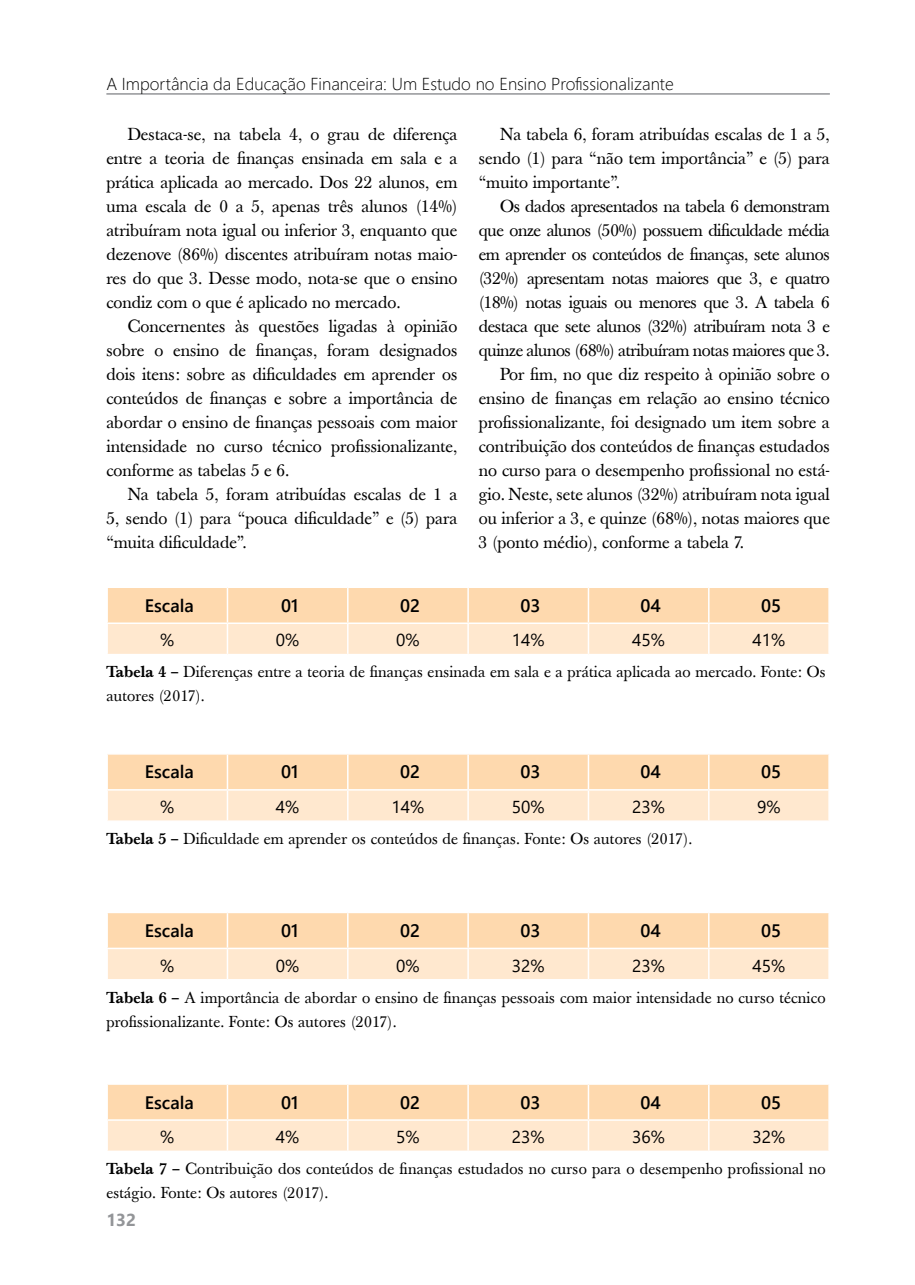
<style>
.page{position:relative;width:915px;height:1285px;background:#fff}
.page>*{position:absolute;margin:0;border:0;box-sizing:border-box;transform-origin:0 0}
.t1{font:600 18px "Segoe UI";color:#000}
.t2{font:17.25px/24px "Baskerville";color:#000;text-align:justify}
.t3{font:17.25px "Baskerville";letter-spacing:-.02em;color:#000}
.t4{font:300 17.25px "Segoe UI";color:#000}
.t5{font:17.25px "Segoe UI";color:#000}
.t6{font:700 17.25px "Segoe UI";color:#939598}
.t7{font:15.75px/24px "Baskerville";letter-spacing:.01em;color:#000}
.s1{font-weight:500}
</style>
<div class="page">
<hr style="left:106px;top:93px;width:723px;height:2px;background:#939598">
<svg style="left:108px;top:588px;width:721px;height:65px;background:#fee0bd"></svg>
<hr style="left:227px;top:588px;width:1px;height:34px;background:#fff">
<hr style="left:347px;top:588px;width:1px;height:34px;background:#fff">
<hr style="left:467px;top:588px;width:1px;height:34px;background:#fff">
<hr style="left:587px;top:588px;width:2px;height:34px;background:#fff">
<hr style="left:707px;top:588px;width:2px;height:34px;background:#fff">
<hr style="left:828px;top:588px;width:1px;height:34px;background:#fff">
<hr style="left:106px;top:622px;width:121px;height:2px;background:#fff">
<hr style="left:227px;top:622px;width:120px;height:2px;background:#fff">
<hr style="left:347px;top:622px;width:121px;height:2px;background:#fff">
<hr style="left:468px;top:622px;width:120px;height:2px;background:#fff">
<hr style="left:588px;top:622px;width:120px;height:2px;background:#fff">
<hr style="left:708px;top:622px;width:121px;height:2px;background:#fff">
<svg style="left:108px;top:754px;width:720px;height:66px;background:#fee0be"></svg>
<hr style="left:227px;top:790px;width:1px;height:30px;background:#fff">
<hr style="left:347px;top:790px;width:1px;height:30px;background:#fff">
<hr style="left:467px;top:790px;width:1px;height:30px;background:#fff">
<hr style="left:587px;top:790px;width:2px;height:30px;background:#fff">
<hr style="left:707px;top:790px;width:2px;height:30px;background:#fff">
<hr style="left:227px;top:754px;width:1px;height:35px;background:#fff">
<hr style="left:347px;top:754px;width:1px;height:35px;background:#fff">
<hr style="left:467px;top:754px;width:1px;height:35px;background:#fff">
<hr style="left:587px;top:754px;width:2px;height:35px;background:#fff">
<hr style="left:707px;top:754px;width:2px;height:35px;background:#fff">
<hr style="left:106px;top:789px;width:121px;height:1px;background:#fff">
<hr style="left:227px;top:789px;width:120px;height:1px;background:#fff">
<hr style="left:347px;top:789px;width:121px;height:1px;background:#fff">
<hr style="left:468px;top:789px;width:120px;height:1px;background:#fff">
<hr style="left:588px;top:789px;width:120px;height:1px;background:#fff">
<hr style="left:708px;top:789px;width:121px;height:1px;background:#fff">
<svg style="left:108px;top:913px;width:721px;height:65px;background:#fee0be"></svg>
<hr style="left:227px;top:913px;width:1px;height:34px;background:#fff">
<hr style="left:347px;top:913px;width:1px;height:34px;background:#fff">
<hr style="left:467px;top:913px;width:1px;height:34px;background:#fff">
<hr style="left:587px;top:913px;width:2px;height:34px;background:#fff">
<hr style="left:707px;top:913px;width:2px;height:34px;background:#fff">
<hr style="left:828px;top:913px;width:1px;height:34px;background:#fff">
<hr style="left:106px;top:947px;width:121px;height:2px;background:#fff">
<hr style="left:227px;top:947px;width:120px;height:2px;background:#fff">
<hr style="left:347px;top:947px;width:121px;height:2px;background:#fff">
<hr style="left:468px;top:947px;width:120px;height:2px;background:#fff">
<hr style="left:588px;top:947px;width:120px;height:2px;background:#fff">
<hr style="left:708px;top:947px;width:121px;height:2px;background:#fff">
<svg style="left:108px;top:1084px;width:720px;height:66px;background:#fee0bf"></svg>
<hr style="left:227px;top:1120px;width:1px;height:30px;background:#fff">
<hr style="left:347px;top:1120px;width:1px;height:30px;background:#fff">
<hr style="left:467px;top:1120px;width:1px;height:30px;background:#fff">
<hr style="left:587px;top:1120px;width:2px;height:30px;background:#fff">
<hr style="left:707px;top:1120px;width:2px;height:30px;background:#fff">
<hr style="left:227px;top:1084px;width:1px;height:35px;background:#fff">
<hr style="left:347px;top:1084px;width:1px;height:35px;background:#fff">
<hr style="left:467px;top:1084px;width:1px;height:35px;background:#fff">
<hr style="left:587px;top:1084px;width:2px;height:35px;background:#fff">
<hr style="left:707px;top:1084px;width:2px;height:35px;background:#fff">
<hr style="left:106px;top:1119px;width:121px;height:1px;background:#fff">
<hr style="left:227px;top:1119px;width:120px;height:1px;background:#fff">
<hr style="left:347px;top:1119px;width:121px;height:1px;background:#fff">
<hr style="left:468px;top:1119px;width:120px;height:1px;background:#fff">
<hr style="left:588px;top:1119px;width:120px;height:1px;background:#fff">
<hr style="left:708px;top:1119px;width:121px;height:1px;background:#fff">
<p class="t4" style="left:106px;top:68px;width:568px">A Importância da Educação Financeira: Um Estudo no Ensino Profissionalizante</p>
<p class="t2" style="left:106px;top:122px;width:352px;text-indent:21px">Destaca-se, na tabela 4, o grau de diferença entre a teoria de finanças ensinada em sala e a prática aplicada ao mercado. Dos 22 alunos, em uma escala de 0 a 5, apenas três alunos (14%) atribuíram nota igual ou inferior 3, enquanto que dezenove (86%) discentes atribuíram notas maio&shy;res do que 3. Desse modo, nota-se que o ensino condiz com o que é aplicado no mercado.</p>
<p class="t2" style="left:106px;top:314px;width:352px;text-indent:21px">Concernentes às questões ligadas à opinião sobre o ensino de finanças, foram designados dois itens: sobre as dificuldades em aprender os conteúdos de finanças e sobre a importância de abordar o ensino de finanças pessoais com maior intensidade no curso técnico profissionalizante, conforme as tabelas 5 e 6.</p>
<p class="t2" style="left:106px;top:482px;width:352px;text-indent:21px">Na tabela 5, foram atribuídas escalas de 1 a 5, sendo (1) para “pouca dificuldade” e (5) para “muita dificuldade”.</p>
<p class="t2" style="left:478px;top:122px;width:352px;text-indent:21px">Na tabela 6, foram atribuídas escalas de 1 a 5, sendo (1) para “não tem importância” e (5) para “muito importante”.</p>
<p class="t3" style="left:500px;top:196px;width:331px">Os dados apresentados na tabela 6 demonstram</p>
<p class="t3" style="left:478px;top:220px;width:352px">que onze alunos (50%) possuem dificuldade média</p>
<p class="t3" style="left:478px;top:244px;width:352px">em aprender os conteúdos de finanças, sete alunos</p>
<p class="t3" style="left:478px;top:268px;width:352px">(32%) apresentam notas maiores que 3, e quatro</p>
<p class="t3" style="left:478px;top:292px;width:352px">(18%) notas iguais ou menores que 3. A tabela 6</p>
<p class="t3" style="left:478px;top:316px;width:352px">destaca que sete alunos (32%) atribuíram nota 3 e</p>
<p class="t3" style="left:478px;top:340px;width:352px">quinze alunos (68%) atribuíram notas maiores que 3.</p>
<p class="t2" style="left:500px;top:362px;width:331px">Por fim, no que diz respeito à opinião sobre o</p>
<p class="t2" style="left:478px;top:386px;width:352px">ensino de finanças em relação ao ensino técnico</p>
<p class="t2" style="left:478px;top:410px;width:352px">profissionalizante, foi designado um item sobre a</p>
<p class="t2" style="left:478px;top:434px;width:352px">contribuição dos conteúdos de finanças estudados</p>
<p class="t2" style="left:478px;top:458px;width:352px">no curso para o desempenho profissional no está-</p>
<p class="t2" style="left:478px;top:482px;width:352px">gio. Neste, sete alunos (32%) atribuíram nota igual</p>
<p class="t2" style="left:478px;top:506px;width:352px">ou inferior a 3, e quinze (68%), notas maiores que</p>
<p class="t2" style="left:478px;top:530px;width:267px">3 (ponto médio), conforme a tabela 7.</p>
<p class="t1" style="left:145px;top:588px;width:51px">Escala</p>
<p class="t1" style="left:281px;top:588px;width:19px">01</p>
<p class="t1" style="left:400px;top:588px;width:21px">02</p>
<p class="t1" style="left:520px;top:588px;width:21px">03</p>
<p class="t1" style="left:640px;top:588px;width:22px">04</p>
<p class="t1" style="left:760px;top:588px;width:21px">05</p>
<p class="t5" style="left:160px;top:624px;width:16px">%</p>
<p class="t5" style="left:276px;top:624px;width:25px">0%</p>
<p class="t5" style="left:396px;top:624px;width:25px">0%</p>
<p class="t5" style="left:511px;top:624px;width:34px">14%</p>
<p class="t5" style="left:632px;top:624px;width:34px">45%</p>
<p class="t5" style="left:752px;top:624px;width:34px">41%</p>
<p class="t7" style="left:106px;top:660px;width:720px"><span class="s1">Tabela 4 –</span> Diferenças entre a teoria de finanças ensinada em sala e a prática aplicada ao mercado. Fonte: Os autores (2017).</p>
<p class="t1" style="left:145px;top:755px;width:51px">Escala</p>
<p class="t1" style="left:281px;top:755px;width:19px">01</p>
<p class="t1" style="left:400px;top:755px;width:21px">02</p>
<p class="t1" style="left:520px;top:755px;width:21px">03</p>
<p class="t1" style="left:640px;top:755px;width:22px">04</p>
<p class="t1" style="left:760px;top:755px;width:21px">05</p>
<p class="t5" style="left:160px;top:790px;width:16px">%</p>
<p class="t5" style="left:276px;top:790px;width:25px">4%</p>
<p class="t5" style="left:391px;top:790px;width:34px">14%</p>
<p class="t5" style="left:511px;top:790px;width:34px">50%</p>
<p class="t5" style="left:632px;top:790px;width:34px">23%</p>
<p class="t5" style="left:757px;top:790px;width:25px">9%</p>
<p class="t7" style="left:106px;top:826px;width:587px"><span class="s1">Tabela 5 –</span> Dificuldade em aprender os conteúdos de finanças. Fonte: Os autores (2017).</p>
<p class="t1" style="left:145px;top:913px;width:51px">Escala</p>
<p class="t1" style="left:281px;top:913px;width:19px">01</p>
<p class="t1" style="left:400px;top:913px;width:21px">02</p>
<p class="t1" style="left:520px;top:913px;width:21px">03</p>
<p class="t1" style="left:640px;top:913px;width:22px">04</p>
<p class="t1" style="left:760px;top:913px;width:21px">05</p>
<p class="t5" style="left:160px;top:949px;width:16px">%</p>
<p class="t5" style="left:276px;top:949px;width:25px">0%</p>
<p class="t5" style="left:396px;top:949px;width:25px">0%</p>
<p class="t5" style="left:511px;top:949px;width:34px">32%</p>
<p class="t5" style="left:632px;top:949px;width:34px">23%</p>
<p class="t5" style="left:752px;top:949px;width:34px">45%</p>
<p class="t7" style="left:106px;top:985px;width:720px"><span class="s1">Tabela 6 –</span> A importância de abordar o ensino de finanças pessoais com maior intensidade no curso técnico profissionalizante. Fonte: Os autores (2017).</p>
<p class="t1" style="left:145px;top:1084px;width:51px">Escala</p>
<p class="t1" style="left:281px;top:1084px;width:19px">01</p>
<p class="t1" style="left:400px;top:1084px;width:21px">02</p>
<p class="t1" style="left:520px;top:1084px;width:21px">03</p>
<p class="t1" style="left:640px;top:1084px;width:22px">04</p>
<p class="t1" style="left:760px;top:1084px;width:21px">05</p>
<p class="t5" style="left:160px;top:1120px;width:16px">%</p>
<p class="t5" style="left:276px;top:1120px;width:25px">4%</p>
<p class="t5" style="left:396px;top:1120px;width:25px">5%</p>
<p class="t5" style="left:511px;top:1120px;width:34px">23%</p>
<p class="t5" style="left:632px;top:1120px;width:34px">36%</p>
<p class="t5" style="left:752px;top:1120px;width:34px">32%</p>
<p class="t7" style="left:106px;top:1156px;width:720px"><span class="s1">Tabela 7 –</span> Contribuição dos conteúdos de finanças estudados no curso para o desempenho profissional no estágio. Fonte: Os autores (2017).</p>
<p class="t6" style="left:106px;top:1203px;width:31px">132</p>
</div>
